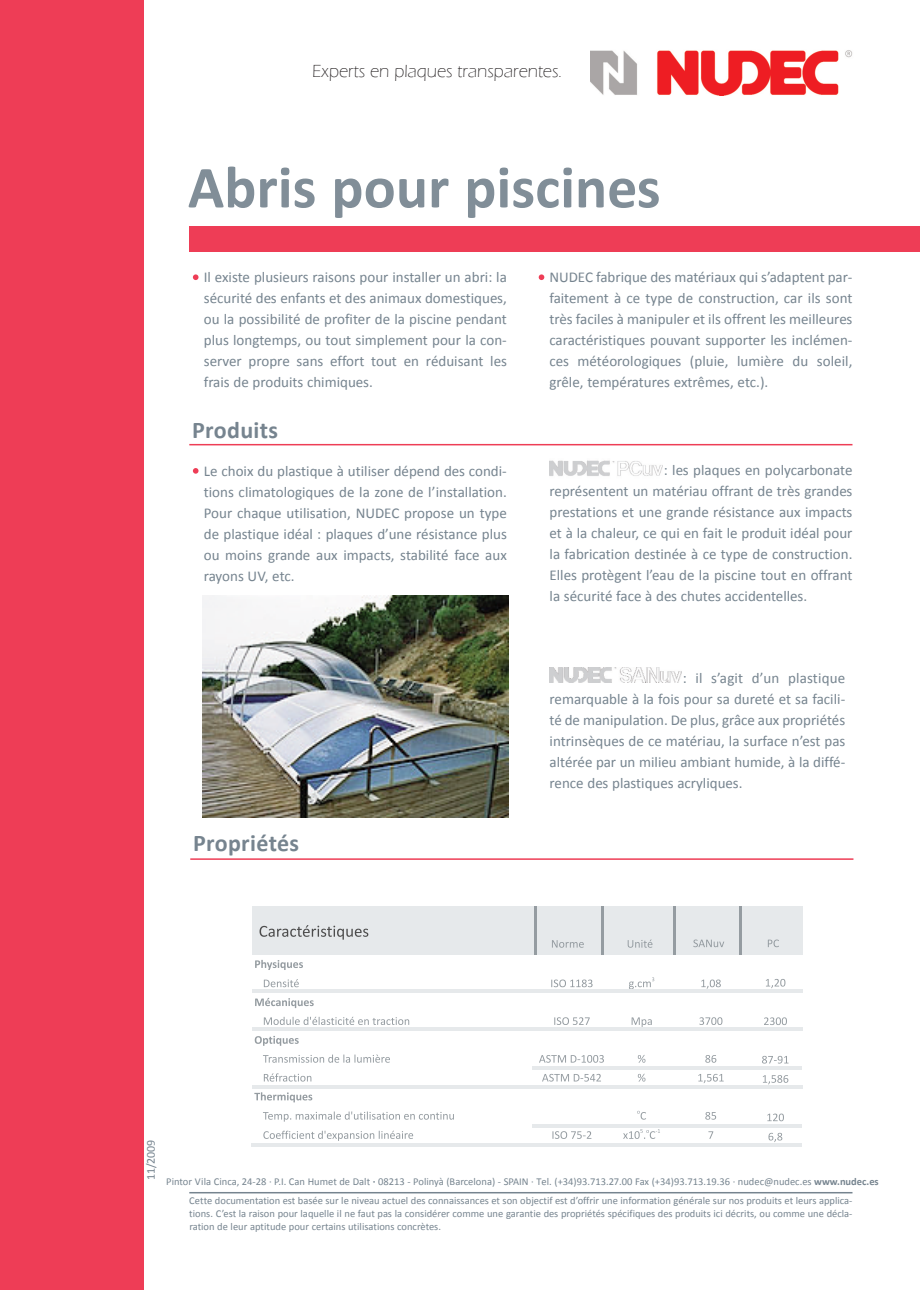
<style>
.page{position:relative;width:920px;height:1290px;background:#fff}
.page>*{position:absolute;margin:0;border:0;box-sizing:border-box;transform-origin:0 0}
.t1{font:700 60px "Calibri";color:#818e98}
.t2{font:700 24px "Calibri";letter-spacing:.015em;color:#76848f}
.t3{font:300 18px "Eras ITC";color:#231f20}
.t4{font:15px/21px "Calibri";color:#76848f;text-align:justify}
.t5{font:12px "Calibri";color:#76848f}
.t6{font:10.5px/12.6px "Calibri";color:#76848f;text-align:justify}
.s1{font-weight:700}
</style>
<div class="page">
<div style="left:0;top:0;width:144px;height:1290px;background:#ee3d56"></div>
<img style="left:590px;top:50px;width:263px;height:46px">
<div style="left:189px;top:226px;width:731px;height:26px;background:#ee3d56"></div>
<svg style="left:193px;top:274px;width:6px;height:6px"></svg>
<svg style="left:539px;top:274px;width:5px;height:6px"></svg>
<svg style="left:193px;top:468px;width:6px;height:6px"></svg>
<hr style="left:190px;top:858px;width:663px;height:2px;background:#ee3d56">
<hr style="left:189px;top:444px;width:663px;height:1px;background:#ee3d56">
<img style="left:202px;top:595px;width:306px;height:222px">
<hr style="left:189px;top:1192px;width:663px;height:1px;background:#76848f">
<img style="left:550px;top:460px;width:112px;height:16px">
<img style="left:550px;top:667px;width:131px;height:16px">
<div style="left:252px;top:906px;width:551px;height:49px;background:#e6e9eb"></div>
<svg style="left:255px;top:960px;width:48px;height:10px"></svg>
<svg style="left:255px;top:998px;width:59px;height:10px"></svg>
<svg style="left:255px;top:1036px;width:44px;height:10px"></svg>
<svg style="left:254px;top:1092px;width:58px;height:10px"></svg>
<svg style="left:264px;top:979px;width:35px;height:8px"></svg>
<svg style="left:551px;top:979px;width:42px;height:8px"></svg>
<svg style="left:701px;top:979px;width:20px;height:10px"></svg>
<svg style="left:264px;top:1017px;width:145px;height:8px"></svg>
<svg style="left:554px;top:1017px;width:36px;height:8px"></svg>
<svg style="left:632px;top:1017px;width:20px;height:10px"></svg>
<svg style="left:699px;top:1017px;width:23px;height:8px"></svg>
<svg style="left:263px;top:1054px;width:127px;height:9px"></svg>
<svg style="left:539px;top:1055px;width:65px;height:8px"></svg>
<svg style="left:638px;top:1055px;width:7px;height:8px"></svg>
<svg style="left:705px;top:1055px;width:11px;height:8px"></svg>
<svg style="left:264px;top:1073px;width:47px;height:8px"></svg>
<svg style="left:542px;top:1074px;width:59px;height:7px"></svg>
<svg style="left:638px;top:1074px;width:7px;height:8px"></svg>
<svg style="left:698px;top:1074px;width:26px;height:9px"></svg>
<svg style="left:263px;top:1111px;width:191px;height:11px"></svg>
<svg style="left:705px;top:1112px;width:11px;height:8px"></svg>
<svg style="left:263px;top:1131px;width:150px;height:10px"></svg>
<svg style="left:552px;top:1131px;width:39px;height:8px"></svg>
<svg style="left:708px;top:1131px;width:5px;height:8px"></svg>
<svg style="left:629px;top:977px;width:25px;height:12px"></svg>
<svg style="left:637px;top:1111px;width:9px;height:9px"></svg>
<svg style="left:623px;top:1129px;width:37px;height:10px"></svg>
<hr style="left:252px;top:990px;width:551px;height:3px;background:#e6e9eb">
<hr style="left:252px;top:1028px;width:551px;height:3px;background:#e6e9eb">
<hr style="left:251px;top:1143px;width:551px;height:3px;background:#e6e9eb">
<svg style="left:260px;top:925px;width:108px;height:15px"></svg>
<hr style="left:535px;top:906px;width:2px;height:49px;background:#959ca1">
<svg style="left:552px;top:940px;width:32px;height:8px"></svg>
<svg style="left:628px;top:939px;width:24px;height:9px"></svg>
<hr style="left:601px;top:906px;width:2px;height:49px;background:#959ca1">
<hr style="left:673px;top:906px;width:2px;height:49px;background:#959ca1">
<svg style="left:693px;top:939px;width:31px;height:8px"></svg>
<hr style="left:739px;top:906px;width:2px;height:49px;background:#959ca1">
<svg style="left:768px;top:939px;width:11px;height:8px"></svg>
<svg style="left:766px;top:979px;width:19px;height:9px"></svg>
<svg style="left:764px;top:1017px;width:23px;height:8px"></svg>
<svg style="left:762px;top:1056px;width:26px;height:7px"></svg>
<svg style="left:763px;top:1075px;width:25px;height:9px"></svg>
<svg style="left:767px;top:1113px;width:17px;height:8px"></svg>
<svg style="left:768px;top:1133px;width:14px;height:9px"></svg>
<hr style="left:532px;top:1066px;width:270px;height:3px;background:#e6e9eb">
<hr style="left:252px;top:1085px;width:550px;height:3px;background:#e6e9eb">
<hr style="left:532px;top:1124px;width:270px;height:3px;background:#e6e9eb">
<p class="t3" style="left:312px;top:61px;width:251px">Experts en plaques transparentes.</p>
<h1 class="t1" style="left:188px;top:162px;width:474px">Abris pour piscines</h1>
<p class="t4" style="left:204px;top:268px;width:305px">Il existe plusieurs raisons pour installer un abri: la sécurité des enfants et des animaux domestiques, ou la possibilité de profiter de la piscine pendant plus longtemps, ou tout simplement pour la con&shy;server propre sans effort tout en réduisant les frais de produits chimiques.</p>
<p class="t4" style="left:549px;top:268px;width:305px">NUDEC fabrique des matériaux qui s’adaptent par&shy;faitement à ce type de construction, car ils sont très faciles à manipuler et ils offrent les meilleures caractéristiques pouvant supporter les inclémen&shy;ces météorologiques (pluie, lumière du soleil, grêle, températures extrêmes, etc.).</p>
<h2 class="t2" style="left:192px;top:420px;width:87px">Produits</h2>
<p class="t4" style="left:204px;top:461px;width:305px">Le choix du plastique à utiliser dépend des condi&shy;tions climatologiques de la zone de l’installation.<br>Pour chaque utilisation, NUDEC propose un type de plastique idéal : plaques d’une résistance plus ou moins grande aux impacts, stabilité face aux rayons UV, etc.</p>
<h2 class="t2" style="left:193px;top:833px;width:108px">Propriétés</h2>
<p class="t4" style="left:550px;top:461px;width:304px;text-indent:114px">: les plaques en polycarbonate représentent un matériau offrant de très grandes prestations et une grande résistance aux impacts et à la chaleur, ce qui en fait le produit idéal pour la fabrication destinée à ce type de construction.<br>Elles protègent l’eau de la piscine tout en offrant la sécurité face à des chutes accidentelles.</p>
<p class="t4" style="left:550px;top:669px;width:297px;text-indent:133px">: il s’agit d’un plastique remarquable à la fois pour sa dureté et sa facili&shy;té de manipulation. De plus, grâce aux propriétés intrinsèques de ce matériau, la surface n’est pas altérée par un milieu ambiant humide, à la diffé&shy;rence des plastiques acryliques.</p>
<p class="t5" style="left:146px;top:1180px;width:41px;rotate:-90deg">11/2009</p>
<p class="t6" style="left:166px;top:1176px;width:714px">Pintor Vila Cinca, 24-28 · P.I. Can Humet de Dalt <span class="s1">·</span> 08213 - Polinyà (Barcelona) - SPAIN · Tel. (+34)93.713.27.00 Fax (+34)93.713.19.36 · nudec@nudec.es <span class="s1">www.nudec.es</span></p>
<p class="t6" style="left:189px;top:1195px;width:665px">Cette documentation est basée sur le niveau actuel des connaissances et son objectif est d’offrir une information générale sur nos produits et leurs applica&shy;tions. C’est la raison pour laquelle il ne faut pas la considérer comme une garantie des propriétés spécifiques des produits ici décrits, ou comme une décla&shy;ration de leur aptitude pour certains utilisations concrètes.</p>
</div>
